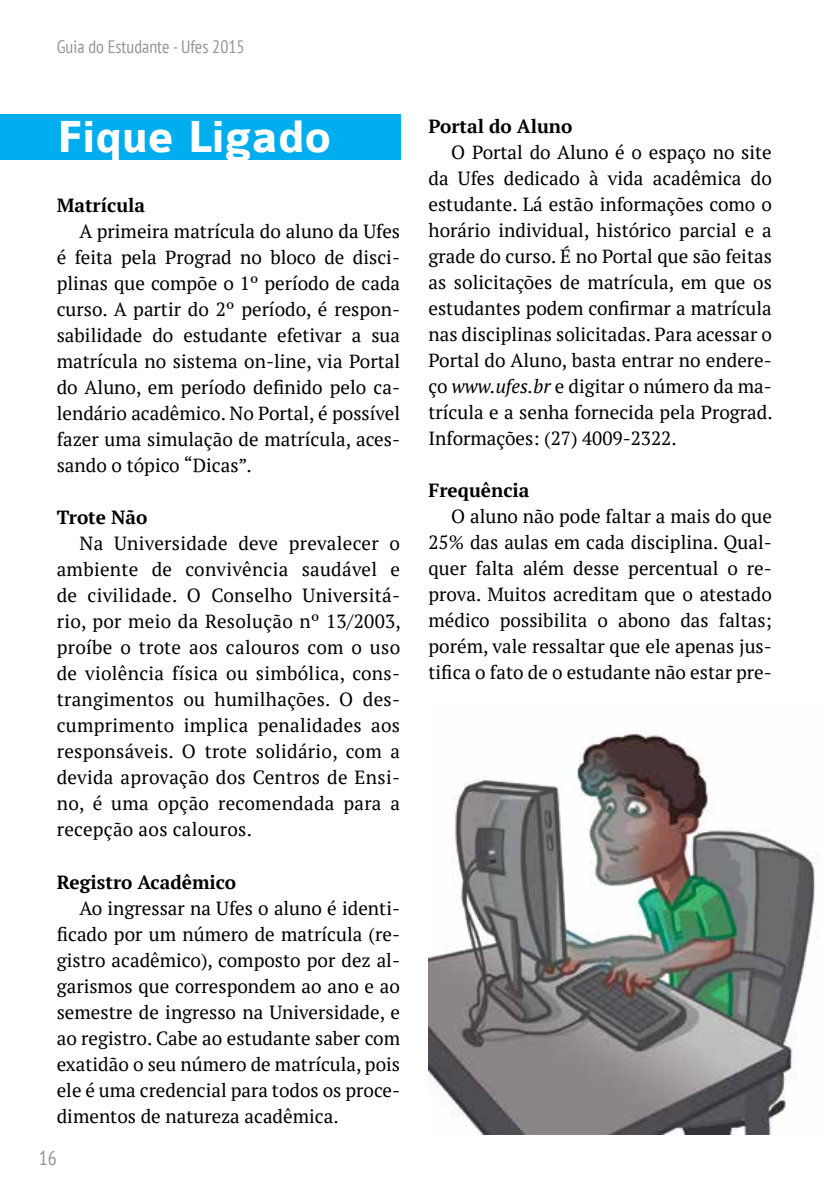
<style>
.page{position:relative;width:840px;height:1191px;background:#fff}
.page>*{position:absolute;margin:0;border:0;box-sizing:border-box;transform-origin:0 0}
.t1{font:700 48px "Colaborate";color:#fff}
.t2{font:condensed 20px "PT Sans";color:#939598}
.t3{font:19px/26px "PT Serif";color:#000;text-align:justify}
.t4{font:700 19px "PT Serif";color:#000}
.t5{font:condensed 18px "PT Sans";color:#939598}
.s1{font-style:italic}
</style>
<div class="page">
<img style="left:428px;top:730px;width:390px;height:404px">
<div style="left:0;top:114px;width:400px;height:46px;background:#00aeef"></div>
<p class="t5" style="left:57px;top:35px;width:189px">Guia do Estudante - Ufes 2015</p>
<h1 class="t1" style="left:57px;top:112px;width:276px">Fique Ligado</h1>
<p class="t4" style="left:57px;top:193px;width:90px">Matrícula</p>
<p class="t3" style="left:57px;top:218px;width:345px;text-indent:23px">A primeira matrícula do aluno da Ufes é feita pela Prograd no bloco de disci&shy;plinas que compõe o 1º período de cada curso. A partir do 2º período, é respon&shy;sabilidade do estudante efetivar a sua matrícula no sistema on-line, via Portal do Aluno, em período definido pelo ca&shy;lendário acadêmico. No Portal, é possível fazer uma simulação de matrícula, aces&shy;sando o tópico “Dicas”.</p>
<p class="t4" style="left:57px;top:505px;width:92px">Trote Não</p>
<p class="t3" style="left:57px;top:530px;width:345px;text-indent:23px">Na Universidade deve prevalecer o ambiente de convivência saudável e de civilidade. O Conselho Universitá&shy;rio, por meio da Resolução nº 13/2003, proíbe o trote aos calouros com o uso de violência física ou simbólica, cons&shy;trangimentos ou humilhações. O des&shy;cumprimento implica penalidades aos responsáveis. O trote solidário, com a devida aprovação dos Centros de Ensi&shy;no, é uma opção recomendada para a recepção aos calouros.</p>
<p class="t4" style="left:57px;top:869px;width:181px">Registro Acadêmico</p>
<p class="t3" style="left:57px;top:894px;width:345px;text-indent:23px">Ao ingressar na Ufes o aluno é identi&shy;ficado por um número de matrícula (re&shy;gistro acadêmico), composto por dez al&shy;garismos que correspondem ao ano e ao semestre de ingresso na Universidade, e ao registro. Cabe ao estudante saber com exatidão o seu número de matrícula, pois ele é uma credencial para todos os proce&shy;dimentos de natureza acadêmica.</p>
<p class="t2" style="left:39px;top:1145px;width:19px">16</p>
<p class="t4" style="left:428px;top:114px;width:145px">Portal do Aluno</p>
<p class="t3" style="left:428px;top:139px;width:345px;text-indent:23px">O Portal do Aluno é o espaço no site da Ufes dedicado à vida acadêmica do estudante. Lá estão informações como o horário individual, histórico parcial e a grade do curso. É no Portal que são feitas as solicitações de matrícula, em que os estudantes podem confirmar a matrícula nas disciplinas solicitadas. Para acessar o Portal do Aluno, basta entrar no endere&shy;ço <span class="s1">www.ufes.br</span> e digitar o número da ma&shy;trícula e a senha fornecida pela Prograd.<br>Informações: (27) 4009-2322.</p>
<p class="t4" style="left:428px;top:478px;width:102px">Frequência</p>
<p class="t3" style="left:428px;top:503px;width:345px;text-indent:23px">O aluno não pode faltar a mais do que 25% das aulas em cada disciplina. Qual&shy;quer falta além desse percentual o re&shy;prova. Muitos acreditam que o atestado médico possibilita o abono das faltas; porém, vale ressaltar que ele apenas jus&shy;tifica o fato de o estudante não estar pre-</p>
</div>
